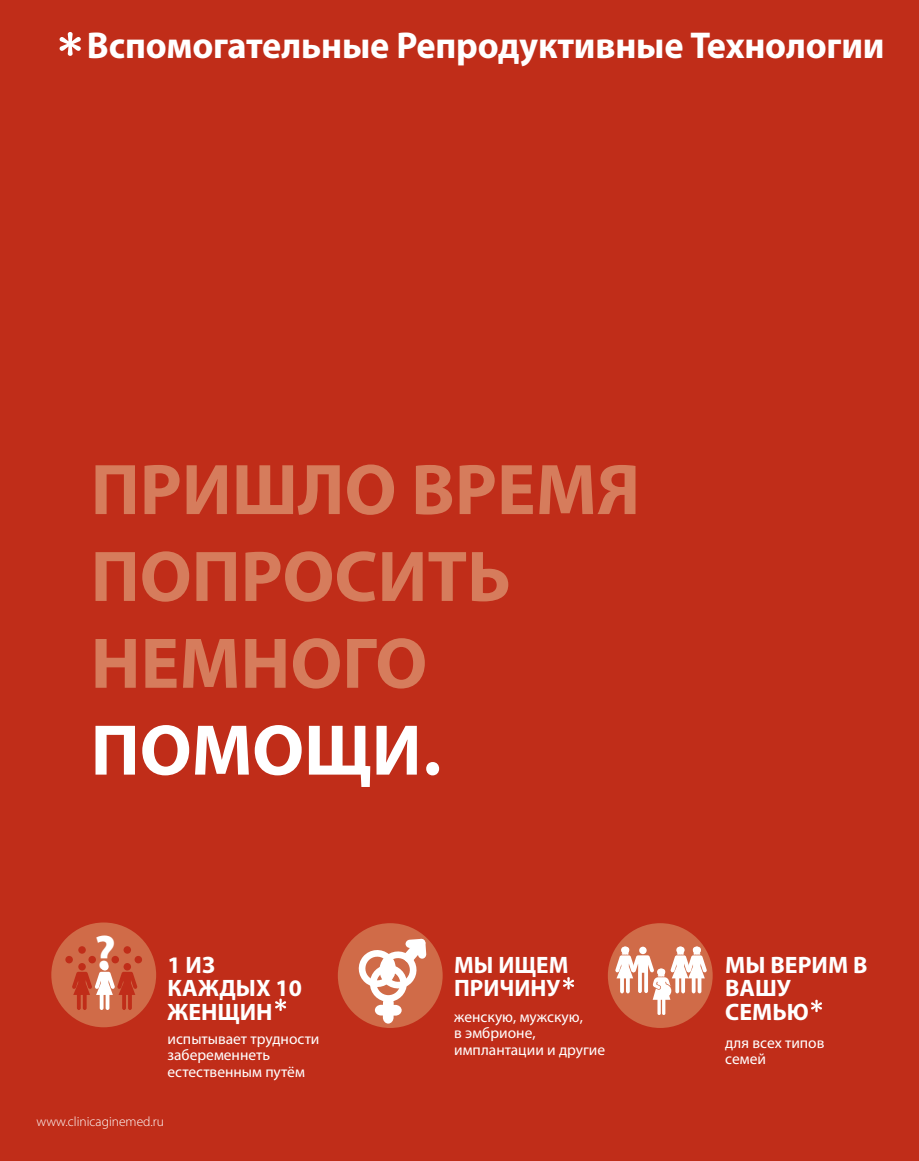
<style>
.page{position:relative;width:919px;height:1161px;background:#fff}
.page>*{position:absolute;margin:0;border:0;box-sizing:border-box;transform-origin:0 0}
.t1{font:700 72.3px/86.8px "Myriad Pro";color:#d67c5c}
.t2{font:700 72.3px "Myriad Pro";color:#fff}
.t3{font:700 48.9px "Myriad Pro";color:#fff}
.t4{font:700 37.5px "Myriad Pro";letter-spacing:-.005em;color:#fff}
.t5{font:700 23.85px/23.9px "Myriad Pro";color:#fff}
.t6{font:15.45px/16.5px "Myriad Pro";color:#fff}
.t7{font:300 13.5px "Myriad Pro";color:#fff}
</style>
<div class="page">
<div style="left:0;top:0;width:918px;height:1161px;background:#c02d19"></div>
<div style="left:51px;top:922px;width:105px;height:105px;background:#d06b48;border-radius:50%"></div>
<svg style="left:275px;top:998px;width:11px;height:13px"></svg>
<div style="left:101px;top:963px;width:8px;height:7px;background:#fff;border-radius:50%"></div>
<div style="left:78px;top:963px;width:8px;height:7px;background:#c02d19;border-radius:50%"></div>
<div style="left:65px;top:956px;width:8px;height:7px;background:#c02d19;border-radius:50%"></div>
<div style="left:88px;top:956px;width:8px;height:7px;background:#c02d19;border-radius:50%"></div>
<div style="left:111px;top:956px;width:8px;height:7px;background:#c02d19;border-radius:50%"></div>
<div style="left:135px;top:956px;width:7px;height:7px;background:#c02d19;border-radius:50%"></div>
<svg style="left:72px;top:972px;width:65px;height:38px"></svg>
<div style="left:123px;top:963px;width:8px;height:7px;background:#c02d19;border-radius:50%"></div>
<div style="left:78px;top:946px;width:8px;height:8px;background:#c02d19;border-radius:50%"></div>
<div style="left:123px;top:946px;width:8px;height:8px;background:#c02d19;border-radius:50%"></div>
<div style="left:338px;top:923px;width:104px;height:105px;background:#d06b48;border-radius:50%"></div>
<svg style="left:563px;top:977px;width:11px;height:12px"></svg>
<svg style="left:356px;top:939px;width:70px;height:84px"></svg>
<div style="left:607px;top:923px;width:105px;height:105px;background:#d06b48;border-radius:50%"></div>
<svg style="left:811px;top:1000px;width:11px;height:12px"></svg>
<svg style="left:60px;top:32px;width:21px;height:24px"></svg>
<svg style="left:615px;top:946px;width:92px;height:69px"></svg>
<h3 class="t4" style="left:87px;top:21px;width:799px">Вспомогательные Репродуктивные Технологии</h3>
<h1 class="t1" style="left:91px;top:444px;width:551px">ПРИШЛО ВРЕМЯ<br>ПОПРОСИТЬ<br>НЕМНОГО</h1>
<h1 class="t2" style="left:91px;top:703px;width:352px">ПОМОЩИ.</h1>
<h2 class="t3" style="left:94px;top:921px;width:23px">?</h2>
<h3 class="t5" style="left:167px;top:952px;width:136px">1 ИЗ<br>КАЖДЫХ 10<br>ЖЕНЩИН</h3>
<p class="t6" style="left:167px;top:1030px;width:153px">испытывает трудности забеременнеть естественным путём</p>
<p class="t7" style="left:36px;top:1114px;width:129px">www.clinicaginemed.ru</p>
<h3 class="t5" style="left:454px;top:952px;width:116px">МЫ ИЩЕМ<br>ПРИЧИНУ</h3>
<p class="t6" style="left:454px;top:1008px;width:152px">женскую, мужскую,<br>в эмбрионе, имплантации и другие</p>
<h3 class="t5" style="left:725px;top:952px;width:144px">МЫ ВЕРИМ В<br>ВАШУ<br>СЕМЬЮ</h3>
<p class="t6" style="left:725px;top:1034px;width:101px">для всех типов семей</p>
</div>
